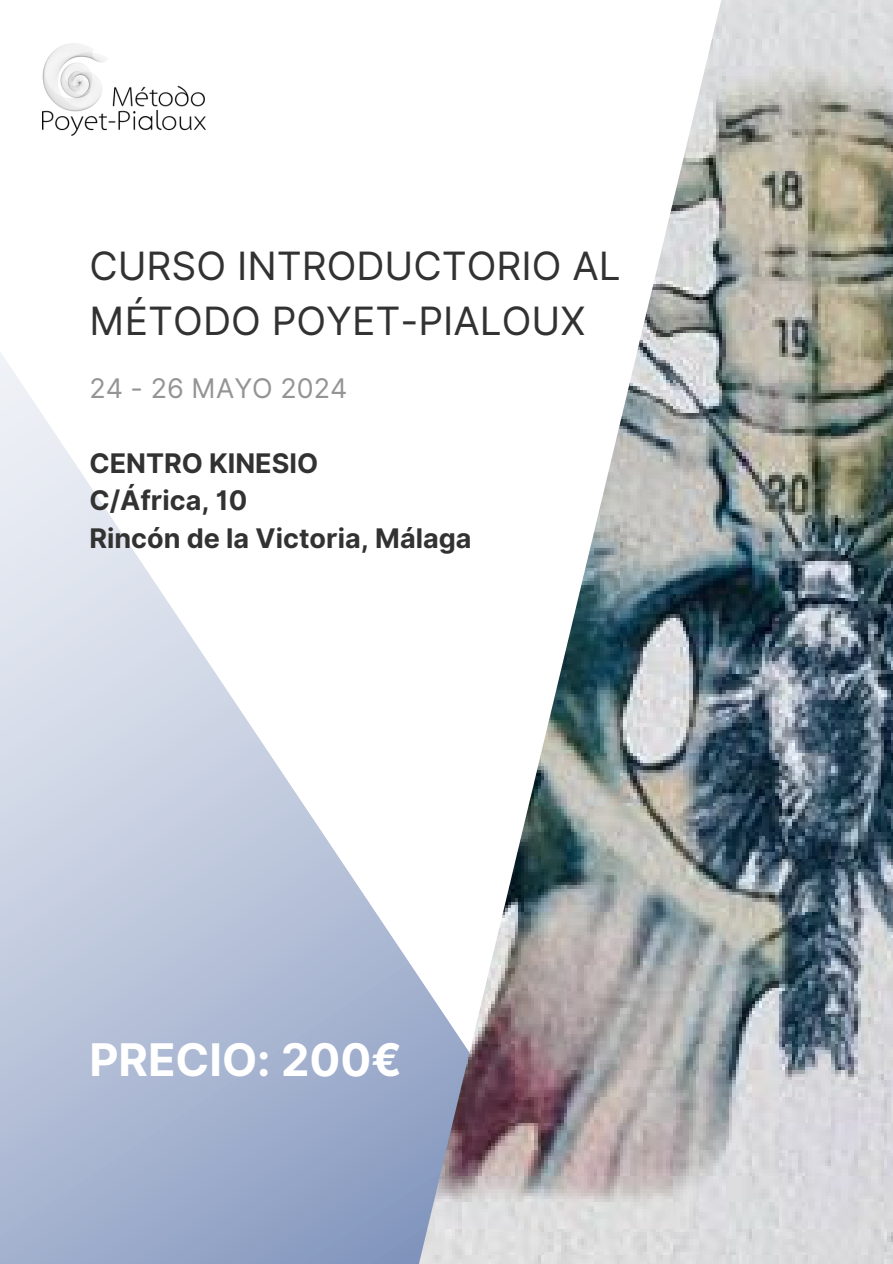
<style>
.page{position:relative;width:893px;height:1264px;background:#fff}
.page>*{position:absolute;margin:0;border:0;box-sizing:border-box;transform-origin:0 0}
.t1{font:700 45px "Inter";color:#fff}
.t2{font:39px/54px "Inter";color:#323232}
.t3{font:700 27px "Inter";color:#323232}
.t4{font:27px "Inter";color:#949494}
</style>
<div class="page">
<img style="left:43px;top:43px;width:162px;height:92px">
<svg style="left:0;top:352px;width:393px;height:911px"></svg>
<img style="left:393px;top:0;width:499px;height:1263px">
<h3 class="t2" style="left:89px;top:239px;width:533px">CURSO INTRODUCTORIO AL<br>MÉTODO POYET-PIALOUX</h3>
<p class="t4" style="left:89px;top:372px;width:259px">24 - 26 MAYO 2024</p>
<p class="t3" style="left:89px;top:447px;width:230px">CENTRO KINESIO</p>
<h2 class="t3" style="left:89px;top:484px;width:159px">C/África, 10</h2>
<p class="t3" style="left:89px;top:521px;width:384px">Rincón de la Victoria, Málaga</p>
<h1 class="t1" style="left:89px;top:1032px;width:314px">PRECIO: 200€</h1>
</div>
